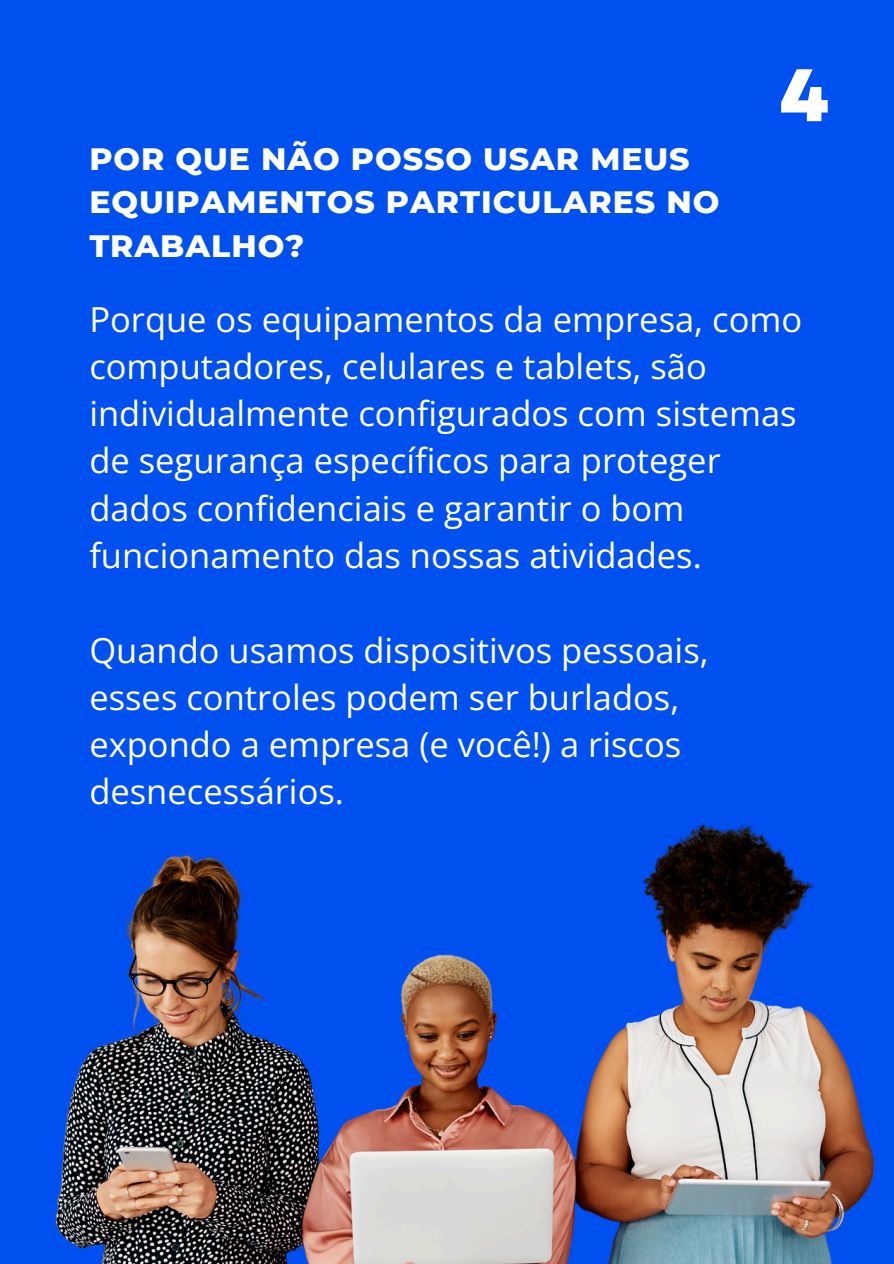
<style>
.page{position:relative;width:894px;height:1264px;background:#fff}
.page>*{position:absolute;margin:0;border:0;box-sizing:border-box;transform-origin:0 0}
.t1{font:800 74.1px "Garet";color:#fff}
.t2{font:34.5px/47.2px "Open Sans";color:#fff}
.t3{font:800 31.5px/43.8px "Montserrat";letter-spacing:.03em;color:#fff}
</style>
<div class="page">
<div style="left:0;top:0;width:893px;height:1263px;background:#0050f0"></div>
<img style="left:55px;top:824px;width:820px;height:439px">
<p class="t3" style="left:89px;top:136px;width:631px">POR QUE NÃO POSSO USAR MEUS<br>EQUIPAMENTOS PARTICULARES NO<br>TRABALHO?</p>
<p class="t1" style="left:779px;top:42px;width:51px">4</p>
<h1 class="t2" style="left:89px;top:294px;width:714px">Porque os equipamentos da empresa, como computadores, celulares e tablets, são individualmente configurados com sistemas de segurança específicos para proteger dados confidenciais e garantir o bom funcionamento das nossas atividades.</h1>
<p class="t2" style="left:89px;top:625px;width:620px">Quando usamos dispositivos pessoais, esses controles podem ser burlados, expondo a empresa (e você!) a riscos desnecessários.</p>
</div>
